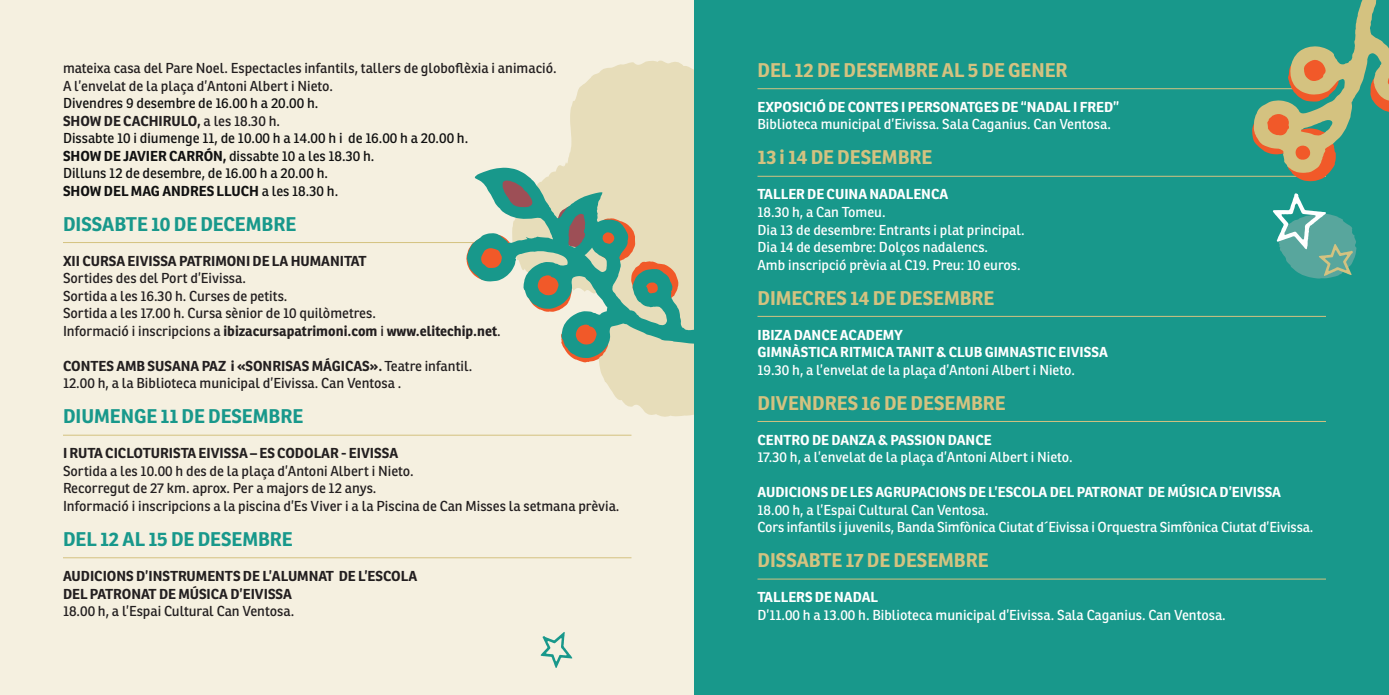
<style>
.page{position:relative;width:1389px;height:695px;background:#fff}
.page>*{position:absolute;margin:0;border:0;box-sizing:border-box;transform-origin:0 0}
.t1{font:700 19.25px "Ronnia";color:#d4c280}
.t2{font:700 19.25px "Ronnia";color:#18988b}
.t3{font:14px/17.5px "Ronnia";color:#231f20}
.t4{font:14px/17.5px "Ronnia";color:#fff}
.t5{font:700 14px/17.5px "Ronnia";color:#fff}
.t6{font:14px/17.5px "Ronnia";color:#111}
.t7{font:700 14px/17.5px "Ronnia";color:#231f20}
.s1{font-weight:700;color:#231f20}
.s2{color:#231f20}
.s3{font-weight:700}
</style>
<div class="page">
<div style="left:0;top:0;width:694px;height:694px;background:#f5f0e0"></div>
<svg style="left:558px;top:60px;width:136px;height:357px;fill:#e7ddba"></svg>
<div style="left:694px;top:0;width:695px;height:694px;background:#18988b"></div>
<hr style="left:63px;top:242px;width:443px;height:1px;background:#d4c280">
<hr style="left:63px;top:434px;width:568px;height:1px;background:#d4c280">
<hr style="left:63px;top:557px;width:568px;height:1px;background:#d4c280">
<hr style="left:757px;top:88px;width:569px;height:1px;background:#d4c280">
<hr style="left:757px;top:176px;width:569px;height:1px;background:#d4c280">
<hr style="left:757px;top:316px;width:569px;height:1px;background:#d4c280">
<hr style="left:757px;top:421px;width:569px;height:1px;background:#d4c280">
<hr style="left:757px;top:578px;width:569px;height:1px;background:#d4c280">
<svg style="left:1252px;top:0;width:137px;height:181px"></svg>
<svg style="left:558px;top:358px;width:121px;height:4px"></svg>
<svg style="left:466px;top:167px;width:228px;height:191px"></svg>
<svg style="left:541px;top:632px;width:31px;height:35px"></svg>
<svg style="left:1273px;top:193px;width:83px;height:85px"></svg>
<p class="t3" style="left:63px;top:59px;width:495px">mateixa casa del Pare Noel. Espectacles infantils, tallers de globoflèxia i animació.<br>A l’envelat de la plaça d’Antoni Albert i Nieto.</p>
<p class="t6" style="left:63px;top:94px;width:407px">Divendres 9 desembre de 16.00 h a 20.00 h.<br><span class="s1">SHOW DE CACHIRULO,</span> <span class="s2">a les 18.30 h.<br></span>Dissabte 10 i diumenge 11, de 10.00 h a 14.00 h i de 16.00 h a 20.00 h.<br><span class="s3">SHOW DE JAVIER CARRÓN,</span> dissabte 10 a les 18.30 h.<br>Dilluns 12 de desembre, de 16.00 h a 20.00 h.<br><span class="s3">SHOW DEL MAG ANDRES LLUCH</span> a les 18.30 h.</p>
<h1 class="t2" style="left:63px;top:211px;width:235px">DISSABTE 10 DE DECEMBRE</h1>
<p class="t7" style="left:63px;top:252px;width:305px">XII CURSA EIVISSA PATRIMONI DE LA HUMANITAT</p>
<p class="t3" style="left:63px;top:269px;width:439px">Sortides des del Port d’Eivissa.<br>Sortida a les 16.30 h. Curses de petits.<br>Sortida a les 17.00 h. Cursa sènior de 10 quilòmetres.<br>Informació i inscripcions a <span class="s3">ibizacursapatrimoni.com</span> i <span class="s3">www.elitechip.net</span>.</p>
<p class="t3" style="left:63px;top:357px;width:411px"><span class="s3">CONTES AMB SUSANA PAZ i «SONRISAS MÁGICAS».</span> Teatre infantil.<br>12.00 h, a la Biblioteca municipal d’Eivissa. Can Ventosa .</p>
<h1 class="t2" style="left:63px;top:404px;width:242px">DIUMENGE 11 DE DESEMBRE</h1>
<p class="t7" style="left:63px;top:444px;width:337px">I RUTA CICLOTURISTA EIVISSA – ES CODOLAR - EIVISSA</p>
<p class="t3" style="left:63px;top:462px;width:558px">Sortida a les 10.00 h des de la plaça d’Antoni Albert i Nieto.<br>Recorregut de 27 km. aprox. Per a majors de 12 anys.<br>Informació i inscripcions a la piscina d’Es Viver i a la Piscina de Can Misses la setmana prèvia.</p>
<h1 class="t2" style="left:63px;top:526px;width:231px">DEL 12 AL 15 DE DESEMBRE</h1>
<p class="t7" style="left:63px;top:567px;width:356px">AUDICIONS D’INSTRUMENTS DE L’ALUMNAT DE L’ESCOLA<br>DEL PATRONAT DE MÚSICA D’EIVISSA</p>
<p class="t3" style="left:63px;top:602px;width:233px">18.00 h, a l’Espai Cultural Can Ventosa.</p>
<h1 class="t1" style="left:757px;top:58px;width:312px">DEL 12 DE DESEMBRE AL 5 DE GENER</h1>
<p class="t5" style="left:757px;top:98px;width:363px">EXPOSICIÓ DE CONTES I PERSONATGES DE “NADAL I FRED”</p>
<p class="t4" style="left:757px;top:116px;width:355px">Biblioteca municipal d’Eivissa. Sala Caganius. Can Ventosa.</p>
<h1 class="t1" style="left:757px;top:145px;width:176px">13 i 14 DE DESEMBRE</h1>
<p class="t5" style="left:757px;top:185px;width:192px">TALLER DE CUINA NADALENCA</p>
<p class="t4" style="left:757px;top:203px;width:269px">18.30 h, a Can Tomeu.<br>Dia 13 de desembre: Entrants i plat principal.<br>Dia 14 de desembre: Dolços nadalencs.<br>Amb inscripció prèvia al C19. Preu: 10 euros.</p>
<h1 class="t1" style="left:757px;top:285px;width:238px">DIMECRES 14 DE DESEMBRE</h1>
<p class="t5" style="left:757px;top:325px;width:352px">IBIZA DANCE ACADEMY<br>GIMNÀSTICA RITMICA TANIT &amp; CLUB GIMNASTIC EIVISSA</p>
<p class="t4" style="left:757px;top:361px;width:319px">19.30 h, a l’envelat de la plaça d’Antoni Albert i Nieto.</p>
<h1 class="t1" style="left:757px;top:390px;width:250px">DIVENDRES 16 DE DESEMBRE</h1>
<p class="t5" style="left:757px;top:430px;width:236px">CENTRO DE DANZA &amp; PASSION DANCE</p>
<p class="t4" style="left:757px;top:448px;width:317px">17.30 h, a l’envelat de la plaça d’Antoni Albert i Nieto.</p>
<p class="t5" style="left:757px;top:483px;width:525px">AUDICIONS DE LES AGRUPACIONS DE L’ESCOLA DEL PATRONAT DE MÚSICA D’EIVISSA</p>
<p class="t4" style="left:757px;top:501px;width:557px">18.00 h, a l’Espai Cultural Can Ventosa.<br>Cors infantils i juvenils, Banda Simfònica Ciutat d´Eivissa i Orquestra Simfònica Ciutat d’Eivissa.</p>
<h1 class="t1" style="left:757px;top:548px;width:233px">DISSABTE 17 DE DESEMBRE</h1>
<p class="t5" style="left:757px;top:588px;width:122px">TALLERS DE NADAL</p>
<p class="t4" style="left:757px;top:606px;width:470px">D’11.00 h a 13.00 h. Biblioteca municipal d’Eivissa. Sala Caganius. Can Ventosa.</p>
</div>
